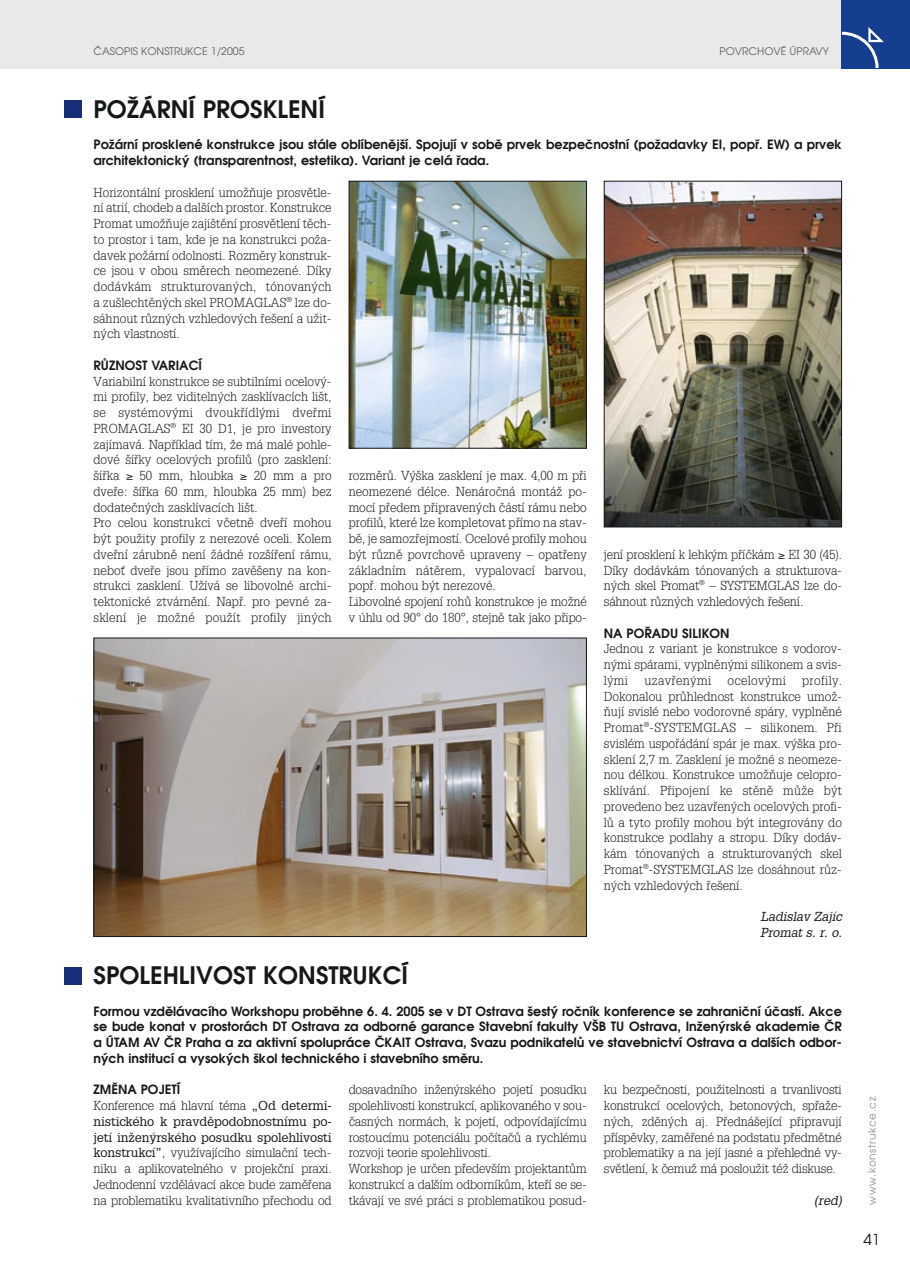
<style>
.page{position:relative;width:910px;height:1280px;background:#fff}
.page>*{position:absolute;margin:0;border:0;box-sizing:border-box;transform-origin:0 0}
.t1{font:600 24px "Avant Garde CE";color:#151819}
.t2{font:15px "Avant Garde CE";color:#151819}
.t3{font:300 12.75px/15.8px "Glypha CE 45";color:#151819;text-align:justify}
.t4{font:600 12.75px/15.8px "Avant Garde CE";color:#151819;text-align:justify}
.t5{font:12.75px/15.8px "Glypha CE 55 Roman";letter-spacing:-.01em;color:#151819}
.t6{font:italic 12.75px/15.8px "Glypha CE 56";letter-spacing:-.01em;color:#151819}
.t7{font:300 12.75px "Glypha CE 45";letter-spacing:.025em;color:#151819}
.t8{font:10.5px "Avant Garde CE";color:#5e6062}
.t9{font:10.5px "Avant Garde CE";letter-spacing:.06em;color:#939598}
.s1{font-family:"Glypha CE 55 Roman";font-weight:400}
</style>
<div class="page">
<div style="left:64px;top:967px;width:18px;height:18px;background:#172f7a"></div>
<div style="left:64px;top:100px;width:18px;height:18px;background:#172f7a"></div>
<img style="left:96px;top:640px;width:489px;height:295px">
<div style="left:94px;top:638px;width:493px;height:299px;border:1px solid #151819"></div>
<img style="left:606px;top:183px;width:234px;height:342px">
<div style="left:604px;top:181px;width:238px;height:346px;border:1px solid #151819"></div>
<img style="left:351px;top:183px;width:234px;height:264px">
<div style="left:349px;top:181px;width:238px;height:268px;border:1px solid #151819"></div>
<div style="left:0;top:0;width:9px;height:68px;background:#e9e9ea"></div>
<div style="left:9px;top:0;width:901px;height:68px;background:#e9e9ea"></div>
<div style="left:842px;top:0;width:68px;height:68px;background:#153f8e"></div>
<svg style="left:842px;top:27px;width:42px;height:41px"></svg>
<p class="t8" style="left:94px;top:45px;width:152px">ČASOPIS KONSTRUKCE 1/2005</p>
<p class="t8" style="left:719px;top:45px;width:111px">POVRCHOVÉ ÚPRAVY</p>
<h1 class="t1" style="left:94px;top:95px;width:233px">POŽÁRNÍ PROSKLENÍ</h1>
<p class="t4" style="left:94px;top:137px;width:750px">Požární prosklené konstrukce jsou stále oblíbenější. Spojují v sobě prvek bezpečnostní (požadavky EI, popř. EW) a prvek architektonický (transparentnost, estetika). Variant je celá řada.</p>
<p class="t3" style="left:94px;top:184px;width:240px">Horizontální prosklení umožňuje prosvětle&shy;ní atrií, chodeb a dalších prostor. Konstrukce Promat umožňuje zajištění prosvětlení těch&shy;to prostor i tam, kde je na konstrukci poža&shy;davek požární odolnosti. Rozměry konstruk&shy;ce jsou v obou směrech neomezené. Díky dodávkám strukturovaných, tónovaných a zušlechtěných skel PROMAGLAS<sup>®</sup> lze do&shy;sáhnout různých vzhledových řešení a užit&shy;ných vlastností.</p>
<p class="t4" style="left:94px;top:358px;width:110px">RŮZNOST VARIACÍ</p>
<p class="t3" style="left:94px;top:373px;width:240px;text-align:left">Variabilní konstrukce se subtilními ocelový&shy;mi profily, bez viditelných zasklívacích lišt, se systémovými dvoukřídlými dveřmi PROMAGLAS<sup>®</sup> EI 30 D1, je pro investory zajímavá. Například tím, že má malé pohle&shy;dové šířky ocelových profilů (pro zasklení: šířka ≥ 50 mm, hloubka ≥ 20 mm a pro dveře: šířka 60 mm, hloubka 25 mm) bez dodatečných zasklívacích lišt.<br>Pro celou konstrukci včetně dveří mohou být použity profily z nerezové oceli. Kolem dveřní zárubně není žádné rozšíření rámu, neboť dveře jsou přímo zavěšeny na kon&shy;strukci zasklení. Užívá se libovolné archi&shy;tektonické ztvárnění. Např. pro pevné za&shy;sklení je možné použít profily jiných</p>
<p class="t3" style="left:349px;top:468px;width:240px;text-align:left">rozměrů. Výška zasklení je max. 4,00 m při neomezené délce. Nenáročná montáž po&shy;mocí předem připravených částí rámu nebo profilů, které lze kompletovat přímo na stav&shy;bě, je samozřejmostí. Ocelové profily mohou být různě povrchově upraveny – opatřeny základním nátěrem, vypalovací barvou, popř. mohou být nerezové.<br>Libovolné spojení rohů konstrukce je možné v úhlu od 90° do 180°, stejně tak jako připo-</p>
<p class="t3" style="left:604px;top:547px;width:240px">jení prosklení k lehkým příčkám ≥ EI 30 (45).<br>Díky dodávkám tónovaných a strukturova&shy;ných skel Promat<sup>®</sup> – SYSTEMGLAS lze do&shy;sáhnout různých vzhledových řešení.</p>
<p class="t4" style="left:604px;top:625px;width:127px">NA POŘADU SILIKON</p>
<p class="t3" style="left:604px;top:641px;width:240px">Jednou z variant je konstrukce s vodorov&shy;nými spárami, vyplněnými silikonem a svis&shy;lými</p>
<p class="t3" style="left:604px;top:673px;width:240px;text-indent:198px">profily.<br>Dokonalou průhlednost konstrukce umož&shy;ňují svislé nebo vodorovné spáry, vyplněné Promat<sup>®</sup>-SYSTEMGLAS – silikonem. Při svislém uspořádání spár je max. výška pro&shy;sklení 2,7 m. Zasklení je možné s neomeze&shy;nou délkou. Konstrukce umožňuje celopro&shy;sklívání. Připojení ke stěně může být provedeno bez uzavřených ocelových profi&shy;lů a tyto profily mohou být integrovány do konstrukce podlahy a stropu. Díky dodáv&shy;kám tónovaných a strukturovaných skel Promat<sup>®</sup>-SYSTEMGLAS lze dosáhnout růz&shy;ných vzhledových řešení.</p>
<p class="t6" style="left:760px;top:909px;width:83px">Ladislav Zajíc<br>Promat s. r. o.</p>
<p class="t7" style="left:644px;top:674px;width:68px">uzavřenými</p>
<p class="t7" style="left:727px;top:674px;width:60px">ocelovými</p>
<h1 class="t1" style="left:94px;top:962px;width:316px">SPOLEHLIVOST KONSTRUKCÍ</h1>
<p class="t4" style="left:94px;top:1003px;width:750px">Formou vzdělávacího Workshopu proběhne 6. 4. 2005 se v DT Ostrava šestý ročník konference se zahraniční účastí. Akce se bude konat v prostorách DT Ostrava za odborné garance Stavební fakulty VŠB TU Ostrava, Inženýrské akademie ČR a ÚTAM AV ČR Praha a za aktivní spolupráce ČKAIT Ostrava, Svazu podnikatelů ve stavebnictví Ostrava a dalších odbor&shy;ných institucí a vysokých škol technického i stavebního směru.</p>
<p class="t4" style="left:94px;top:1082px;width:88px">ZMĚNA POJETÍ</p>
<p class="t3" style="left:94px;top:1098px;width:240px">Konference má hlavní téma <span class="s1">„Od determi-</span></p>
<p class="t5" style="left:94px;top:1114px;width:240px">nistického k pravděpodobnostnímu po&shy;jetí inženýrského posudku spolehlivosti</p>
<p class="t3" style="left:94px;top:1145px;width:240px"><span class="s1">konstrukcí”</span>, využívajícího simulační tech&shy;niku a aplikovatelného v projekční praxi.<br>Jednodenní vzdělávací akce bude zaměřena na problematiku kvalitativního přechodu od</p>
<p class="t3" style="left:349px;top:1082px;width:240px;text-align:left">dosavadního inženýrského pojetí posudku spolehlivosti konstrukcí, aplikovaného v sou&shy;časných normách, k pojetí, odpovídajícímu rostoucímu potenciálu počítačů a rychlému rozvoji teorie spolehlivosti.<br>Workshop je určen především projektantům konstrukcí a dalším odborníkům, kteří se se&shy;tkávají ve své práci s problematikou posud-</p>
<p class="t3" style="left:604px;top:1082px;width:240px">ku bezpečnosti, použitelnosti a trvanlivosti konstrukcí ocelových, betonových, spřaže&shy;ných, zděných aj. Přednášející připravují příspěvky, zaměřené na podstatu předmětné problematiky a na její jasné a přehledné vy&shy;světlení, k čemuž má posloužit též diskuse.</p>
<p class="t6" style="left:814px;top:1192px;width:29px">(red)</p>
<p class="t9" style="left:866px;top:1205px;width:109px;rotate:-90deg">www.konstrukce.cz</p>
<p class="t2" style="left:863px;top:1232px;width:18px">41</p>
</div>
